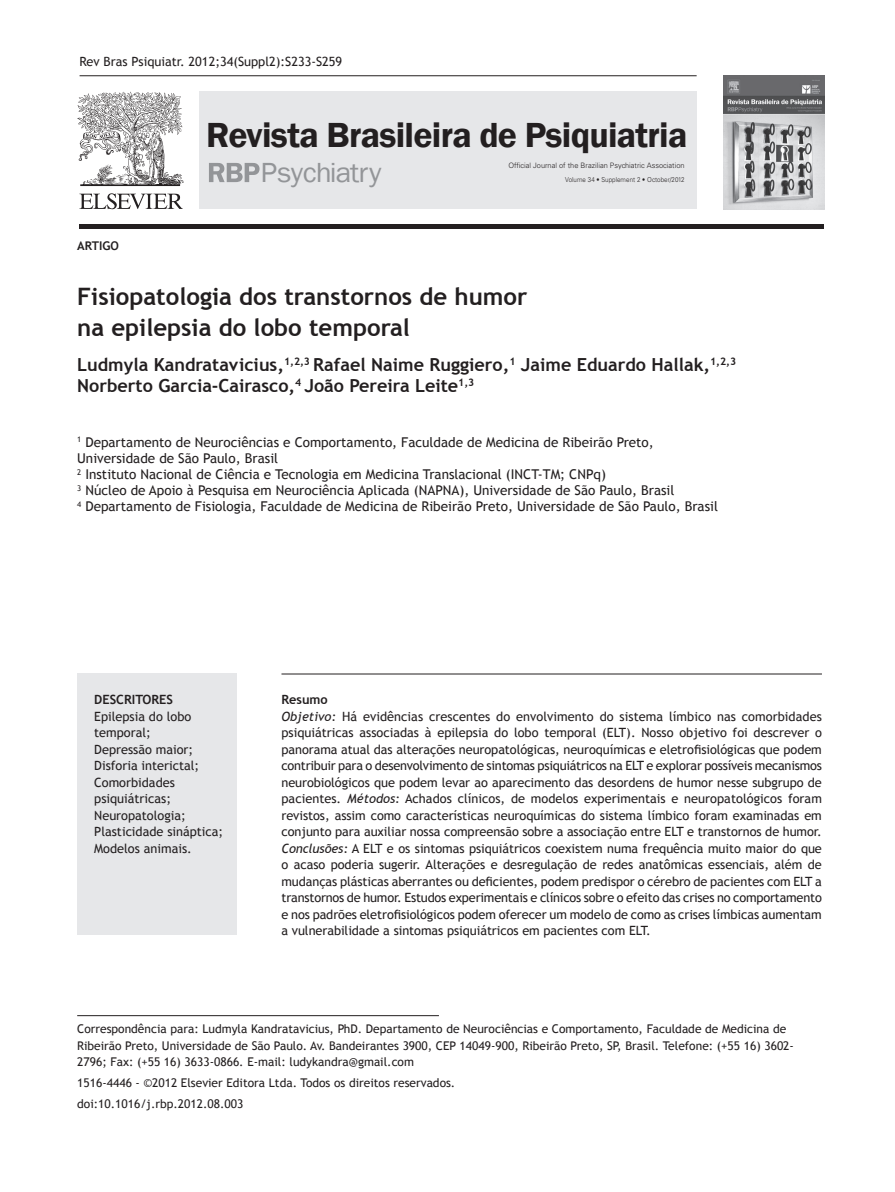
<style>
.page{position:relative;width:895px;height:1192px;background:#fff}
.page>*{position:absolute;margin:0;border:0;box-sizing:border-box;transform-origin:0 0}
.t1{font:600 35.85px "Franklin Gothic";letter-spacing:-.02em;color:#231f20}
.t2{font:28.35px "Franklin Gothic";letter-spacing:-.02em;color:#939598;scale:1.05 1}
.t3{font:700 24px/31.5px "Trebuchet MS";color:#231f20}
.t4{font:700 18px/21.6px "Trebuchet MS";color:#231f20}
.t5{font:13.5px/16.2px "Trebuchet MS";color:#231f20}
.t6{font:12.75px/16.5px "Trebuchet MS";letter-spacing:-.005em;color:#231f20}
.t7{font:700 12.75px "Trebuchet MS";color:#231f20}
.t8{font:12px/16.5px "Trebuchet MS";color:#231f20}
.t9{font:700 12px "Trebuchet MS";color:#231f20}
.t10{font:300 7.35px "Univers LT Std";color:#231f20}
.t11{font:300 6.9px "Univers LT Std";letter-spacing:.01em;color:#231f20;scale:.9 1}
.s1{font-weight:700}
.s2{font-style:italic}
</style>
<div class="page">
<hr style="left:80px;top:75px;width:616px;height:1px;background:#231f20">
<hr style="left:80px;top:224px;width:744px;height:4px;background:#231f20">
<svg style="left:77px;top:92px;width:107px;height:117px"></svg>
<img style="left:723px;top:75px;width:101px;height:134px">
<div style="left:199px;top:92px;width:497px;height:117px;background:#e6e7e9"></div>
<svg style="left:209px;top:163px;width:50px;height:19px"></svg>
<hr style="left:281px;top:674px;width:540px;height:1px;background:#231f20">
<div style="left:77px;top:673px;width:160px;height:262px;background:#e6e7e9"></div>
<hr style="left:77px;top:1015px;width:362px;height:1px;background:#231f20">
<p class="t6" style="left:80px;top:53px;width:264px">Rev Bras Psiquiatr. 2012;34(Suppl2):S233-S259</p>
<h1 class="t1" style="left:206px;top:112px;width:482px">Revista Brasileira de Psiquiatria</h1>
<p class="t9" style="left:77px;top:238px;width:8px">artigo</p>
<h2 class="t2" style="left:260px;top:155px;width:117px">Psychiatry</h2>
<p class="t10" style="left:508px;top:161px;width:178px">Official Journal of the Brazilian Psychiatric Association</p>
<p class="t11" style="left:565px;top:175px;width:134px">Volume 34 • Supplement 2 • October/2012</p>
<h3 class="t3" style="left:77px;top:280px;width:451px">Fisiopatologia dos transtornos de humor na epilepsia do lobo temporal</h3>
<h3 class="t4" style="left:77px;top:353px;width:660px">Ludmyla Kandratavicius,<sup>1,2,3</sup> Rafael Naime Ruggiero,<sup>1</sup> Jaime Eduardo Hallak,<sup>1,2,3<br></sup>Norberto Garcia‑Cairasco,<sup>4</sup> João Pereira Leite<sup>1,3</sup></h3>
<p class="t5" style="left:77px;top:434px;width:642px"><sup>1</sup> Departamento de Neurociências e Comportamento, Faculdade de Medicina de Ribeirão Preto, Universidade de São Paulo, Brasil<br><sup>2</sup> Instituto Nacional de Ciência e Tecnologia em Medicina Translacional (INCT-TM; CNPq)<br><sup>3</sup> Núcleo de Apoio à Pesquisa em Neurociência Aplicada (NAPNA), Universidade de São Paulo, Brasil<br><sup>4</sup> Departamento de Fisiologia, Faculdade de Medicina de Ribeirão Preto, Universidade de São Paulo, Brasil</p>
<p class="t7" style="left:94px;top:692px;width:80px">DESCRITORES</p>
<p class="t6" style="left:94px;top:708px;width:130px">Epilepsia do lobo temporal;<br>Depressão maior;<br>Disforia interictal;<br>Comorbidades psiquiátricas;<br>Neuropatologia;<br>Plasticidade sináptica;<br>Modelos animais.</p>
<p class="t6" style="left:281px;top:691px;width:542px"><span class="s1">Resumo<br></span><span class="s2">Objetivo:</span> Há evidências crescentes do envolvimento do sistema límbico nas comorbidades psiquiátricas associadas à epilepsia do lobo temporal (ELT). Nosso objetivo foi descrever o panorama atual das alterações neuropatológicas, neuroquímicas e eletrofisiológicas que podem contribuir para o desenvolvimento de sintomas psiquiátricos na ELT e explorar possíveis mecanismos neurobiológicos que podem levar ao aparecimento das desordens de humor nesse subgrupo de pacientes. <span class="s2">Métodos:</span> Achados clínicos, de modelos experimentais e neuropatológicos foram revistos, assim como características neuroquímicas do sistema límbico foram examinadas em conjunto para auxiliar nossa compreensão sobre a associação entre ELT e transtornos de humor.<br><span class="s2">Conclusões:</span> A ELT e os sintomas psiquiátricos coexistem numa frequência muito maior do que o acaso poderia sugerir. Alterações e desregulação de redes anatômicas essenciais, além de mudanças plásticas aberrantes ou deficientes, podem predispor o cérebro de pacientes com ELT a transtornos de humor. Estudos experimentais e clínicos sobre o efeito das crises no comportamento e nos padrões eletrofisiológicos podem oferecer um modelo de como as crises límbicas aumentam a vulnerabilidade a sintomas psiquiátricos em pacientes com ELT.</p>
<p class="t8" style="left:77px;top:1021px;width:718px">Correspondência para: Ludmyla Kandratavicius, PhD. Departamento de Neurociências e Comportamento, Faculdade de Medicina de<br>Ribeirão Preto, Universidade de São Paulo. Av. Bandeirantes 3900, CEP 14049-900, Ribeirão Preto, SP, Brasil. Telefone: (+55 16) 3602-<br>2796; Fax: (+55 16) 3633-0866. E-mail: ludykandra@gmail.com</p>
<p class="t8" style="left:77px;top:1072px;width:379px;line-height:20.7px">1516-4446 - ©2012 Elsevier Editora Ltda. Todos os direitos reservados. doi:10.1016/j.rbp.2012.08.003</p>
</div>
